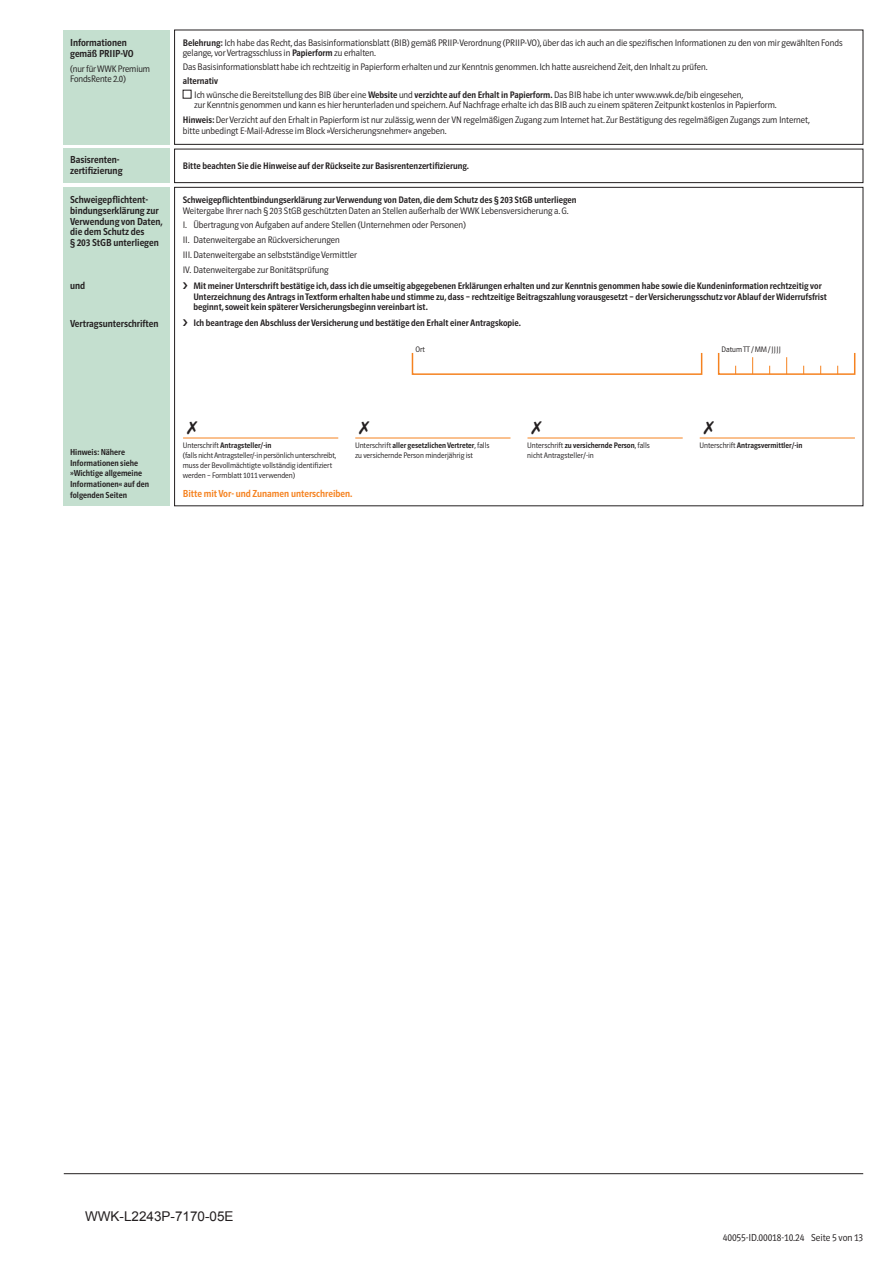
<style>
.page{position:relative;width:893px;height:1263px;background:#fff}
.page>*{position:absolute;margin:0;border:0;box-sizing:border-box;transform-origin:0 0}
.t1{font:13.5px "Arial";color:#231f20}
.t2{font:10.5px/10.6px "Polo Condensed R Krftg";color:#231f20}
.t3{font:10.5px "Polo Condensed R Krftg";color:#f58220}
.t4{font:10.5px "Polo Condensed R Leicht";color:#231f20}
.t5{font:9.75px/14.9px "Polo Condensed R Leicht";color:#231f20}
.t6{font:9.75px/10.6px "Polo Condensed R Krftg";color:#231f20}
.t7{font:9px/10.6px "Polo Condensed R Krftg";color:#231f20}
.t8{font:8.25px/9.9px "Polo Condensed R Leicht";color:#231f20}
.t9{font:8.25px "Polo Condensed R Krftg";color:#231f20}
.s1{font-family:"Polo Condensed R Krftg"}
.s2{font-family:"Polo Condensed R Leicht"}
</style>
<div class="page">
<div style="left:174px;top:30px;width:689px;height:115px;border:1px solid #231f20"></div>
<div style="left:174px;top:149px;width:689px;height:34px;border:1px solid #231f20"></div>
<svg style="left:752px;top:357px;width:1px;height:15px"></svg>
<svg style="left:786px;top:357px;width:1px;height:15px"></svg>
<div style="left:718px;top:352px;width:137px;height:23px;border:2px solid #f58220"></div>
<div style="left:412px;top:352px;width:290px;height:23px;border:2px solid #f58220"></div>
<div style="left:64px;top:187px;width:106px;height:319px;background:#c4dfcf"></div>
<hr style="left:355px;top:438px;width:155px;height:1px;background:#f58220">
<hr style="left:527px;top:438px;width:156px;height:1px;background:#f58220">
<hr style="left:700px;top:438px;width:155px;height:1px;background:#f58220">
<hr style="left:183px;top:438px;width:155px;height:1px;background:#f58220">
<hr style="left:64px;top:1173px;width:799px;height:1px;background:#231f20">
<div style="left:64px;top:30px;width:106px;height:115px;background:#c4dfcf"></div>
<div style="left:64px;top:149px;width:106px;height:34px;background:#c4dfcf"></div>
<p class="t2" style="left:70px;top:38px;width:65px">Informationen gemäß PRIIP-VO</p>
<p class="t5" style="left:70px;top:63px;width:81px;line-height:10.6px">(nur für WWK Premium<br>FondsRente 2.0)</p>
<p class="t5" style="left:183px;top:37px;width:661px;line-height:10.6px"><span class="s1">Belehrung:</span> Ich habe das Recht, das Basisinformationsblatt (BIB) gemäß PRIIP-Verordnung (PRIIP-VO), über das ich auch an die spezifischen Informationen zu den von mir gewählten Fonds gelange, vor Vertragsschluss in <span class="s1">Papierform</span> zu erhalten.</p>
<p class="t5" style="left:183px;top:59px;width:526px">Das Basisinformationsblatt habe ich rechtzeitig in Papierform erhalten und zur Kenntnis genommen. Ich hatte ausreichend Zeit, den Inhalt zu prüfen.</p>
<p class="t6" style="left:183px;top:75px;width:37px">alternativ</p>
<p class="t5" style="left:194px;top:89px;width:584px;line-height:10.6px">Ich wünsche die Bereitstellung des BIB über eine <span class="s1">Website</span> und <span class="s1">verzichte auf den Erhalt in Papierform.</span> Das BIB habe ich unter www.wwk.de/bib eingesehen,<br>zur Kenntnis genommen und kann es hier herunterladen und speichern. Auf Nachfrage erhalte ich das BIB auch zu einem späteren Zeitpunkt kostenlos in Papierform.</p>
<p class="t5" style="left:183px;top:115px;width:628px;line-height:10.6px"><span class="s1">Hinweis:</span> Der Verzicht auf den Erhalt in Papierform ist nur zulässig, wenn der VN regelmäßigen Zugang zum Internet hat. Zur Bestätigung des regelmäßigen Zugangs zum Internet, bitte unbedingt E-Mail-Adresse im Block »Versicherungsnehmer« angeben.</p>
<p class="t2" style="left:70px;top:154px;width:54px">Basisrenten&shy;zertifizierung</p>
<p class="t6" style="left:183px;top:161px;width:288px">Bitte beachten Sie die Hinweise auf der Rückseite zur Basisrentenzertifizierung.</p>
<p class="t2" style="left:70px;top:195px;width:94px">Schweigepflichtent&shy;bindungserklärung zur<br>Verwendung von Daten, die dem Schutz des<br>§ 203 StGB unterliegen</p>
<p class="t2" style="left:70px;top:280px;width:17px">und</p>
<p class="t2" style="left:70px;top:318px;width:90px">Vertragsunterschriften</p>
<p class="t6" style="left:183px;top:195px;width:395px">Schweigepflichtentbindungserklärung zur Verwendung von Daten, die dem Schutz des § 203 StGB unterliegen</p>
<p class="t5" style="left:183px;top:203px;width:387px">Weitergabe Ihrer nach § 203 StGB geschützten Daten an Stellen außerhalb der WWK Lebensversicherung a. G.<br>I. Übertragung von Aufgaben auf andere Stellen (Unternehmen oder Personen)<br>II. Datenweitergabe an Rückversicherungen<br>III. Datenweitergabe an selbstständige Vermittler<br>IV. Datenweitergabe zur Bonitätsprüfung</p>
<p class="t6" style="left:193px;top:281px;width:635px">Mit meiner Unterschrift bestätige ich, dass ich die umseitig abgegebenen Erklärungen erhalten und zur Kenntnis genommen habe sowie die Kundeninformation rechtzeitig vor<br>Unterzeichnung des Antrags in Textform erhalten habe und stimme zu, dass – rechtzeitige Beitragszahlung vorausgesetzt – der Versicherungsschutz vor Ablauf der Widerrufsfrist beginnt, soweit kein späterer Versicherungsbeginn vereinbart ist.</p>
<p class="t6" style="left:193px;top:318px;width:329px">Ich beantrage den Abschluss der Versicherung und bestätige den Erhalt einer Antragskopie.</p>
<p class="t8" style="left:415px;top:344px;width:11px">Ort</p>
<p class="t8" style="left:722px;top:344px;width:61px">Datum TT/MM/JJJJ</p>
<p class="t7" style="left:70px;top:447px;width:80px">Hinweis: Nähere<br>Informationen siehe »Wichtige allgemeine<br>Informationen« auf den folgenden Seiten</p>
<p class="t9" style="left:183px;top:441px;width:90px"><span class="s2">Unterschrift</span> Antragsteller/-in</p>
<p class="t8" style="left:183px;top:451px;width:155px">(falls nichtAntragsteller/-in persönlich unterschreibt, muss der Bevollmächtigte vollständig identifiziert werden – Formblatt 1011 verwenden)</p>
<p class="t9" style="left:355px;top:441px;width:136px"><span class="s2">Unterschrift</span> aller gesetzlichen Vertreter<span class="s2">, falls</span></p>
<p class="t8" style="left:355px;top:451px;width:120px">zu versichernde Person minderjährig ist</p>
<p class="t3" style="left:183px;top:488px;width:171px">Bitte mit Vor- und Zunamen unterschreiben.</p>
<p class="t9" style="left:527px;top:441px;width:124px"><span class="s2">Unterschrift</span> zu versichernde Person<span class="s2">, falls</span></p>
<p class="t8" style="left:527px;top:451px;width:68px">nicht Antragsteller/-in</p>
<p class="t9" style="left:699px;top:441px;width:105px"><span class="s2">Unterschrift</span> Antragsvermittler/-in</p>
<h1 class="t1" style="left:85px;top:1207px;width:150px">WWK-L2243P-7170-05E</h1>
<p class="t4" style="left:723px;top:1232px;width:142px">40055-ID.00018-10.24 Seite 5 von 13</p>
</div>
